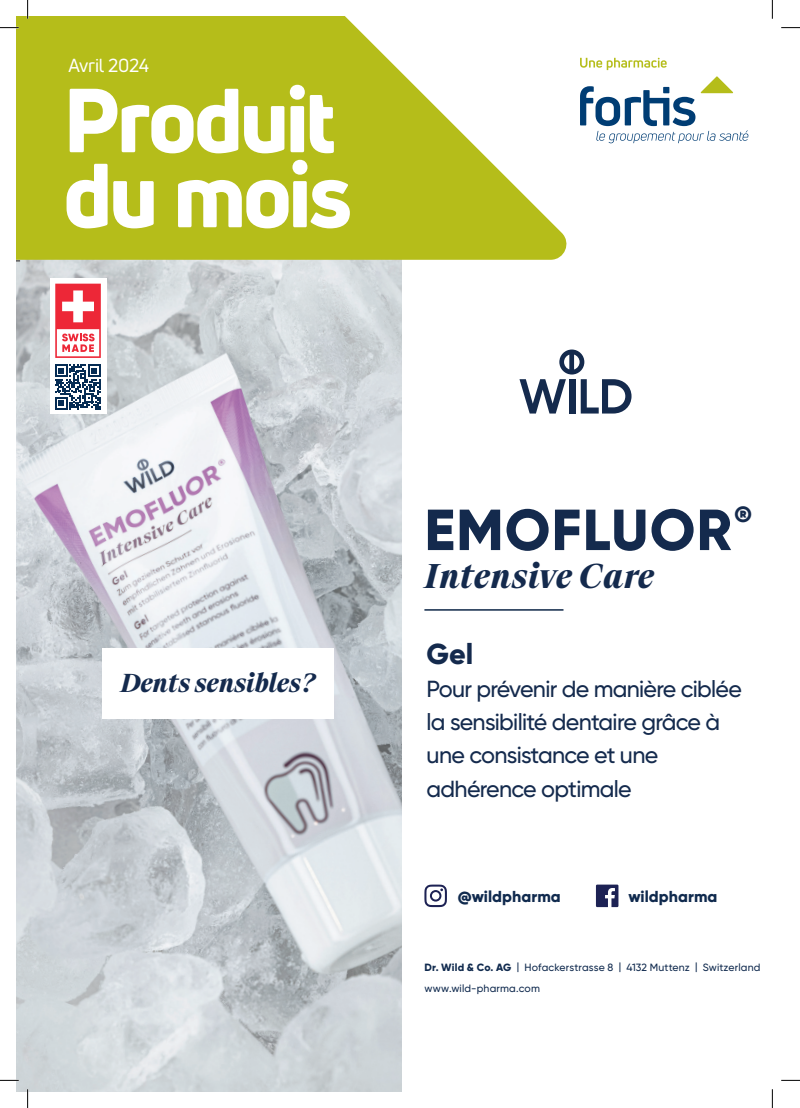
<style>
.page{position:relative;width:800px;height:1108px;background:#fff}
.page>*{position:absolute;margin:0;border:0;box-sizing:border-box;transform-origin:0 0}
.t1{font:800 88.75px/75px "Uni Neue";letter-spacing:-.04em;color:#fff}
.t2{font:800 57.75px "Gilroy Two";letter-spacing:.02em;color:#142a4d}
.t3{font:italic 700 33px "Suisse Works";color:#142a4d}
.t4{font:800 28.88px "Gilroy Two";color:#142a4d}
.t5{font:italic 700 25px "Suisse Works";letter-spacing:-.02em;color:#142a4d}
.t6{font:500 23.25px/33.2px "Gilroy Two";letter-spacing:-.03em;color:#142a4d}
.t7{font:800 19.25px "Gilroy Two";color:#142a4d}
.t8{font:18.5px "Uni Neue";letter-spacing:-.015em;color:#fff}
.t9{font:800 15.88px "Gilroy Two";letter-spacing:.005em;color:#102a4e}
.t10{font:500 10.5px/21px "Gilroy Two";letter-spacing:.015em;color:#102a4e}
.s1{font-weight:800}
</style>
<div class="page">
<img style="left:17px;top:260px;width:384px;height:831px">
<div style="left:50px;top:278px;width:56px;height:135px;background:#fff"></div>
<svg style="left:55px;top:284px;width:46px;height:74px"></svg>
<svg style="left:55px;top:364px;width:45px;height:46px"></svg>
<div style="left:103px;top:648px;width:231px;height:70px;background:#fff"></div>
<svg style="left:519px;top:349px;width:112px;height:64px"></svg>
<hr style="left:424px;top:609px;width:139px;height:1px;background:#122b4b">
<svg style="left:595px;top:884px;width:23px;height:23px"></svg>
<svg style="left:424px;top:884px;width:23px;height:23px"></svg>
<svg style="left:580px;top:76px;width:168px;height:67px"></svg>
<svg style="left:580px;top:58px;width:86px;height:12px"></svg>
<svg style="left:17px;top:17px;width:549px;height:243px;fill:#b5bd1a"></svg>
<svg style="left:0;top:27px;width:19px;height:1px"></svg>
<svg style="left:781px;top:27px;width:18px;height:1px"></svg>
<svg style="left:0;top:1079px;width:19px;height:2px"></svg>
<svg style="left:781px;top:1079px;width:18px;height:2px"></svg>
<svg style="left:27px;top:0;width:1px;height:19px"></svg>
<svg style="left:27px;top:1089px;width:1px;height:19px"></svg>
<svg style="left:771px;top:0;width:1px;height:19px"></svg>
<svg style="left:771px;top:1089px;width:1px;height:19px"></svg>
<p class="t8" style="left:68px;top:53px;width:82px">Avril 2024</p>
<h1 class="t1" style="left:63px;top:82px;width:290px">Produit du mois</h1>
<p class="t5" style="left:120px;top:668px;width:198px">Dents sensibles?</p>
<h2 class="t2" style="left:424px;top:493px;width:309px">EMOFLUOR</h2>
<p class="t7" style="left:734px;top:502px;width:19px">®</p>
<h3 class="t3" style="left:424px;top:556px;width:231px">Intensive Care</h3>
<p class="t4" style="left:426px;top:635px;width:48px">Gel</p>
<p class="t6" style="left:426px;top:672px;width:317px">Pour prévenir de manière ciblée la sensibilité dentaire grâce à une consistance et une adhérence optimale</p>
<p class="t9" style="left:457px;top:886px;width:104px">@wildpharma</p>
<p class="t9" style="left:628px;top:886px;width:91px">wildpharma</p>
<p class="t10" style="left:424px;top:956px;width:337px"><span class="s1">Dr. Wild &amp; Co. AG</span> | Hofackerstrasse 8 | 4132 Muttenz | Switzerland www.wild-pharma.com</p>
</div>
